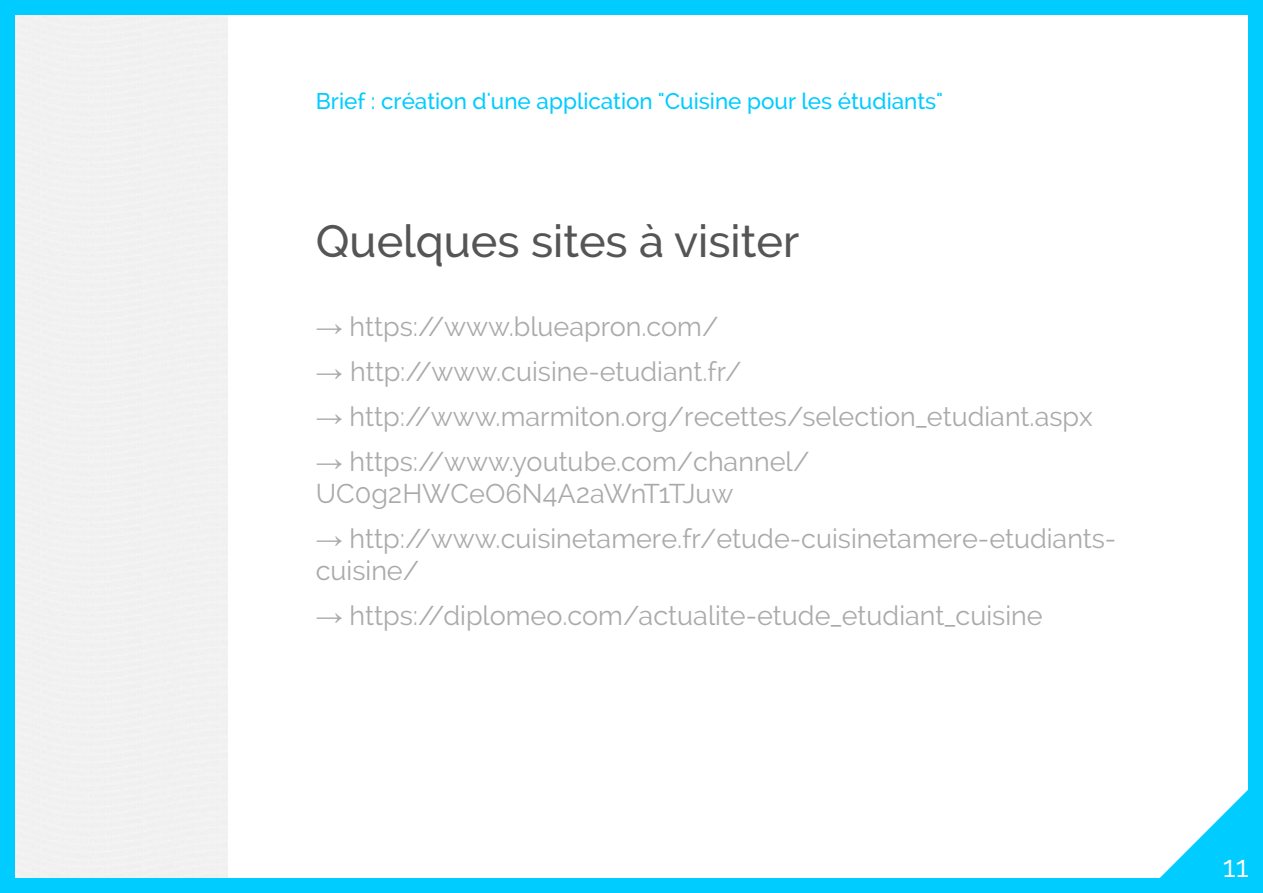
<style>
.page{position:relative;width:1263px;height:893px;background:#fff}
.page>*{position:absolute;margin:0;border:0;box-sizing:border-box;transform-origin:0 0}
.t1{font:500 45px "Raleway";color:#555556}
.t2{font:30px "Raleway";color:#fff}
.t3{font:27px/32.4px "Raleway";color:#aaaaac}
.t4{font:500 22.5px "Raleway";color:#0cf}
.s1{font-family:"Arial"}
</style>
<div class="page">
<div style="left:0;top:0;width:1263px;height:893px;border:15px solid #0cf"></div>
<svg style="left:1145px;top:775px;width:118px;height:118px"></svg>
<p class="t4" style="left:316px;top:88px;width:629px">Brief : création d'une application "Cuisine pour les étudiants"</p>
<h1 class="t1" style="left:316px;top:215px;width:485px">Quelques sites à visiter</h1>
<p class="t3" style="left:316px;top:310px;width:404px"><span class="s1">→</span> https://www.blueapron.com/</p>
<p class="t3" style="left:316px;top:355px;width:427px"><span class="s1">→</span> http://www.cuisine-etudiant.fr/</p>
<p class="t3" style="left:316px;top:400px;width:778px"><span class="s1">→</span> http://www.marmiton.org/recettes/selection_etudiant.aspx</p>
<p class="t3" style="left:316px;top:445px;width:495px"><span class="s1">→</span> https://www.youtube.com/channel/<br>UC0g2HWCeO6N4A2aWnT1TJuw</p>
<p class="t3" style="left:316px;top:522px;width:802px"><span class="s1">→</span> http://www.cuisinetamere.fr/etude-cuisinetamere-etudiants&shy;cuisine/</p>
<p class="t3" style="left:316px;top:600px;width:728px"><span class="s1">→</span> https://diplomeo.com/actualite-etude_etudiant_cuisine</p>
<p class="t2" style="left:1223px;top:849px;width:27px">11</p>
</div>
